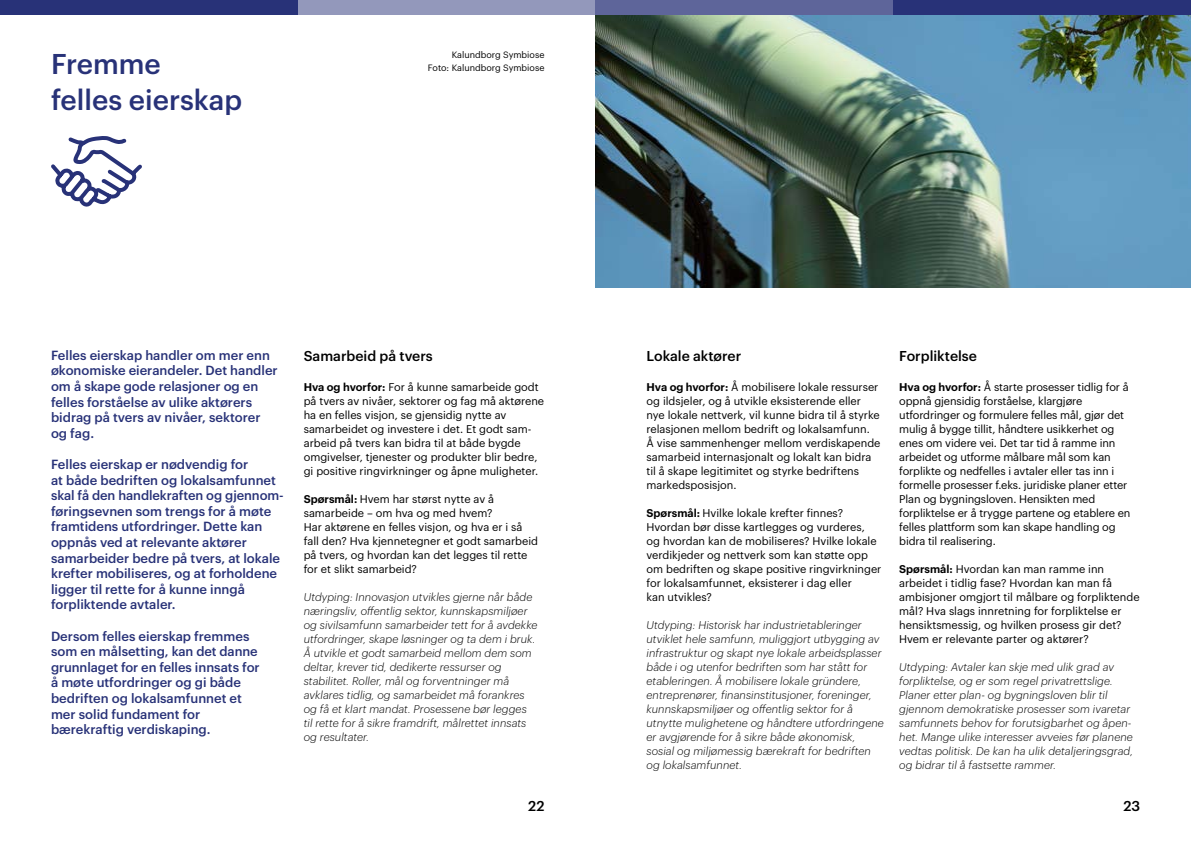
<style>
.page{position:relative;width:1191px;height:842px;background:#fff}
.page>*{position:absolute;margin:0;border:0;box-sizing:border-box;transform-origin:0 0}
.t1{font:500 28px/35.8px "Graphik";color:#283278}
.t2{font:500 14px "Graphik";color:#000}
.t3{font:500 13px/15.6px "Graphik";color:#283278}
.t4{font:11px/14px "Graphik";color:#000}
.t5{font:italic 300 11px/14px "Graphik";letter-spacing:.01em;color:#000}
.t6{font:9px/13px "Graphik";color:#000;text-align:right}
.s1{font-weight:600}
</style>
<div class="page">
<img style="left:595px;top:14px;width:596px;height:273px">
<div style="left:0;top:0;width:298px;height:14px;background:#283278"></div>
<div style="left:893px;top:0;width:298px;height:14px;background:#283278"></div>
<div style="left:298px;top:0;width:297px;height:14px;background:#9398bb"></div>
<div style="left:595px;top:0;width:298px;height:14px;background:#5e659a"></div>
<svg style="left:51px;top:136px;width:91px;height:71px"></svg>
<h1 class="t1" style="left:51px;top:44px;width:192px">Fremme<br>felles eierskap</h1>
<p class="t6" style="left:428px;top:48px;width:118px">Kalundborg Symbiose<br>Foto: Kalundborg Symbiose</p>
<p class="t3" style="left:51px;top:346px;width:228px">Felles eierskap handler om mer enn økonomiske eierandeler. Det handler om å skape gode relasjoner og en felles forståelse av ulike aktørers bidrag på tvers av nivåer, sektorer og fag.</p>
<p class="t3" style="left:51px;top:455px;width:234px">Felles eierskap er nødvendig for<br>at både bedriften og lokalsamfunnet skal få den handlekraften og gjennom&shy;føringsevnen som trengs for å møte framtidens utfordringer. Dette kan oppnås ved at relevante aktører samarbeider bedre på tvers, at lokale krefter mobiliseres, og at forholdene ligger til rette for å kunne inngå forpliktende avtaler.</p>
<p class="t3" style="left:51px;top:627px;width:210px">Dersom felles eierskap fremmes som en målsetting, kan det danne grunnlaget for en felles innsats for å møte utfordringer og gi både bedriften og lokalsamfunnet et mer solid fundament for bærekraftig verdiskaping.</p>
<h2 class="t2" style="left:304px;top:345px;width:131px">Samarbeid på tvers</h2>
<p class="t4" style="left:304px;top:379px;width:242px"><span class="s1">Hva og hvorfor:</span> For å kunne samarbeide godt på tvers av nivåer, sektorer og fag må aktørene ha en felles visjon, se gjensidig nytte av samarbeidet og investere i det. Et godt sam&shy;arbeid på tvers kan bidra til at både bygde omgivelser, tjenester og produkter blir bedre, gi positive ringvirkninger og åpne muligheter.</p>
<p class="t4" style="left:304px;top:491px;width:236px"><span class="s1">Spørsmål:</span> Hvem har størst nytte av å samarbeide – om hva og med hvem?<br>Har aktørene en felles visjon, og hva er i så fall den? Hva kjennetegner et godt samarbeid på tvers, og hvordan kan det legges til rette for et slikt samarbeid?</p>
<p class="t5" style="left:304px;top:590px;width:235px">Utdyping: Innovasjon utvikles gjerne når både næringsliv, offentlig sektor, kunnskapsmiljøer og sivilsamfunn samarbeider tett for å avdekke utfordringer, skape løsninger og ta dem i bruk.<br>Å utvikle et godt samarbeid mellom dem som deltar, krever tid, dedikerte ressurser og stabilitet. Roller, mål og forventninger må avklares tidlig, og samarbeidet må forankres og få et klart mandat. Prosessene bør legges til rette for å sikre framdrift, målrettet innsats og resultater.</p>
<h2 class="t2" style="left:646px;top:345px;width:96px">Lokale aktører</h2>
<p class="t4" style="left:646px;top:379px;width:235px"><span class="s1">Hva og hvorfor:</span> Å mobilisere lokale ressurser og ildsjeler, og å utvikle eksisterende eller nye lokale nettverk, vil kunne bidra til å styrke relasjonen mellom bedrift og lokalsamfunn.<br>Å vise sammenhenger mellom verdiskapende samarbeid internasjonalt og lokalt kan bidra til å skape legitimitet og styrke bedriftens markedsposisjon.</p>
<p class="t4" style="left:646px;top:505px;width:236px"><span class="s1">Spørsmål:</span> Hvilke lokale krefter finnes?<br>Hvordan bør disse kartlegges og vurderes,<br>og hvordan kan de mobiliseres? Hvilke lokale verdikjeder og nettverk som kan støtte opp om bedriften og skape positive ringvirkninger for lokalsamfunnet, eksisterer i dag eller<br>kan utvikles?</p>
<p class="t5" style="left:646px;top:618px;width:239px">Utdyping: Historisk har industrietableringer utviklet hele samfunn, muliggjort utbygging av infrastruktur og skapt nye lokale arbeidsplasser både i og utenfor bedriften som har stått for etableringen. Å mobilisere lokale gründere, entreprenører, finansinstitusjoner, foreninger, kunnskapsmiljøer og offentlig sektor for å utnytte mulighetene og håndtere utfordringene er avgjørende for å sikre både økonomisk, sosial og miljømessig bærekraft for bedriften og lokalsamfunnet.</p>
<h2 class="t2" style="left:899px;top:345px;width:79px">Forpliktelse</h2>
<p class="t4" style="left:899px;top:379px;width:233px"><span class="s1">Hva og hvorfor:</span> Å starte prosesser tidlig for å oppnå gjensidig forståelse, klargjøre utfordringer og formulere felles mål, gjør det mulig å bygge tillit, håndtere usikkerhet og enes om videre vei. Det tar tid å ramme inn arbeidet og utforme målbare mål som kan forplikte og nedfelles i avtaler eller tas inn i formelle prosesser f.eks. juridiske planer etter Plan og bygningsloven. Hensikten med forpliktelse er å trygge partene og etablere en felles plattform som kan skape handling og bidra til realisering.</p>
<p class="t4" style="left:899px;top:561px;width:242px"><span class="s1">Spørsmål:</span> Hvordan kan man ramme inn arbeidet i tidlig fase? Hvordan kan man få ambisjoner omgjort til målbare og forpliktende mål? Hva slags innretning for forpliktelse er hensiktsmessig, og hvilken prosess gir det?<br>Hvem er relevante parter og aktører?</p>
<p class="t5" style="left:899px;top:660px;width:235px">Utdyping: Avtaler kan skje med ulik grad av forpliktelse, og er som regel privatrettslige.<br>Planer etter plan- og bygningsloven blir til gjennom demokratiske prosesser som ivaretar samfunnets behov for forutsigbarhet og åpen&shy;het. Mange ulike interesser avveies før planene vedtas politisk. De kan ha ulik detaljeringsgrad, og bidrar til å fastsette rammer.</p>
<p class="t2" style="left:528px;top:795px;width:18px">22</p>
<p class="t2" style="left:1123px;top:795px;width:18px">23</p>
</div>
